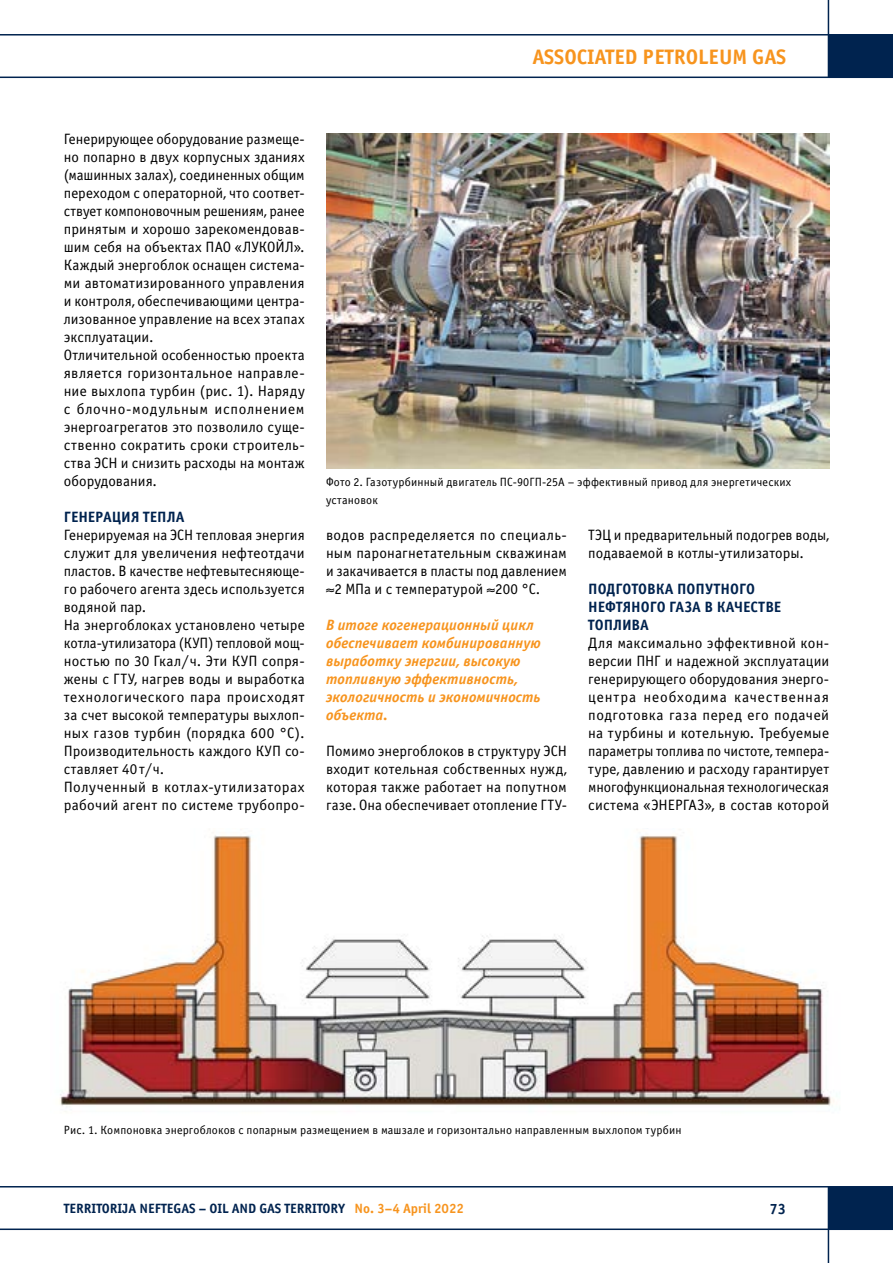
<style>
.page{position:relative;width:893px;height:1263px;background:#fff}
.page>*{position:absolute;margin:0;border:0;box-sizing:border-box;transform-origin:0 0}
.t1{font:700 21px "Officina Sans C";color:#f7941e}
.t2{font:15px/18px "Officina Sans C";letter-spacing:.01em;color:#000}
.t3{font:italic 700 15px/18px "Officina Sans C";color:#f7941e}
.t4{font:700 15px/18px "Officina Sans C";color:#00234f}
.t5{font:700 13.5px "Officina Sans C";color:#00234f}
.t6{font:12px/18px "Officina Sans C";letter-spacing:.015em;color:#000}
.s1{color:#f7941e}
</style>
<div class="page">
<hr style="left:828px;top:0;width:1px;height:78px;background:#00234f">
<div style="left:828px;top:35px;width:65px;height:42px;background:#00234f"></div>
<hr style="left:0;top:77px;width:893px;height:1px;background:#00234f">
<hr style="left:0;top:34px;width:893px;height:2px;background:#00234f">
<hr style="left:828px;top:1186px;width:1px;height:77px;background:#00234f">
<div style="left:828px;top:1187px;width:65px;height:42px;background:#00234f"></div>
<hr style="left:0;top:1186px;width:893px;height:1px;background:#00234f">
<hr style="left:0;top:1228px;width:893px;height:2px;background:#00234f">
<img style="left:326px;top:133px;width:503px;height:335px">
<img style="left:59px;top:835px;width:775px;height:277px">
<h1 class="t1" style="left:532px;top:45px;width:255px">ASSOCIATED PETROLEUM GAS</h1>
<p class="t2" style="left:64px;top:130px;width:242px">Генерирующее оборудование размеще&shy;но попарно в двух корпусных зданиях (машинных залах), соединенных общим переходом с операторной, что соответ&shy;ствует компоновочным решениям, ранее принятым и хорошо зарекомендовав&shy;шим себя на объектах ПАО «ЛУКОЙЛ».<br>Каждый энергоблок оснащен система&shy;ми автоматизированного управления и контроля, обеспечивающими центра&shy;лизованное управление на всех этапах эксплуатации.<br>Отличительной особенностью проекта является горизонтальное направле&shy;ние выхлопа турбин (рис. 1). Наряду с блочно-модульным исполнением энергоагрегатов это позволило суще&shy;ственно сократить сроки строитель&shy;ства ЭСН и снизить расходы на монтаж оборудования.</p>
<p class="t4" style="left:64px;top:508px;width:122px">ГЕНЕРАЦИЯ ТЕПЛА</p>
<p class="t2" style="left:64px;top:526px;width:242px">Генерируемая на ЭСН тепловая энергия служит для увеличения нефтеотдачи пластов. В качестве нефтевытесняюще&shy;го рабочего агента здесь используется водяной пар.<br>На энергоблоках установлено четыре котла-утилизатора (КУП) тепловой мощ&shy;ностью по 30 Гкал/ч. Эти КУП сопря&shy;жены с ГТУ, нагрев воды и выработка технологического пара происходят за счет высокой температуры выхлоп&shy;ных газов турбин (порядка 600 °С).<br>Производительность каждого КУП со&shy;ставляет 40т/ч.<br>Полученный в котлах-утилизаторах рабочий агент по системе трубопро-</p>
<p class="t2" style="left:326px;top:526px;width:242px;text-align:justify">водов распределяется по специаль&shy;ным паронагнетательным скважинам и закачивается в пласты под давлением ≈2 МПа и с температурой ≈200 °С.</p>
<p class="t6" style="left:326px;top:473px;width:467px">Фото 2. Газотурбинный двигатель ПС-90ГП-25А – эффективный привод для энергетических установок</p>
<p class="t2" style="left:588px;top:526px;width:242px">ТЭЦ и предварительный подогрев воды, подаваемой в котлы-утилизаторы.</p>
<p class="t4" style="left:588px;top:580px;width:195px">ПОДГОТОВКА ПОПУТНОГО<br>НЕФТЯНОГО ГАЗА В КАЧЕСТВЕ<br>ТОПЛИВА</p>
<p class="t2" style="left:588px;top:634px;width:242px;text-align:justify">Для максимально эффективной кон&shy;версии ПНГ и надежной эксплуатации генерирующего оборудования энерго&shy;центра необходима качественная подготовка газа перед его подачей на турбины и котельную. Требуемые параметры топлива по чистоте, темпера&shy;туре, давлению и расходу гарантирует многофункциональная технологическая система «ЭНЕРГАЗ», в состав которой</p>
<p class="t3" style="left:326px;top:616px;width:217px">В итоге когенерационный цикл обеспечивает комбинированную выработку энергии, высокую топливную эффективность, экологичность и экономичность объекта.</p>
<p class="t2" style="left:326px;top:742px;width:242px;text-align:justify">Помимо энергоблоков в структуру ЭСН входит котельная собственных нужд, которая также работает на попутном газе. Она обеспечивает отопление ГТУ-</p>
<p class="t6" style="left:64px;top:1121px;width:619px">Рис. 1. Компоновка энергоблоков с попарным размещением в машзале и горизонтально направленным выхлопом турбин</p>
<p class="t5" style="left:64px;top:1201px;width:402px">TERRITORIJA NEFTEGAS – OIL AND GAS TERRITORY <span class="s1">No. 3–4 April 2022</span></p>
<p class="t4" style="left:770px;top:1200px;width:18px">73</p>
</div>
